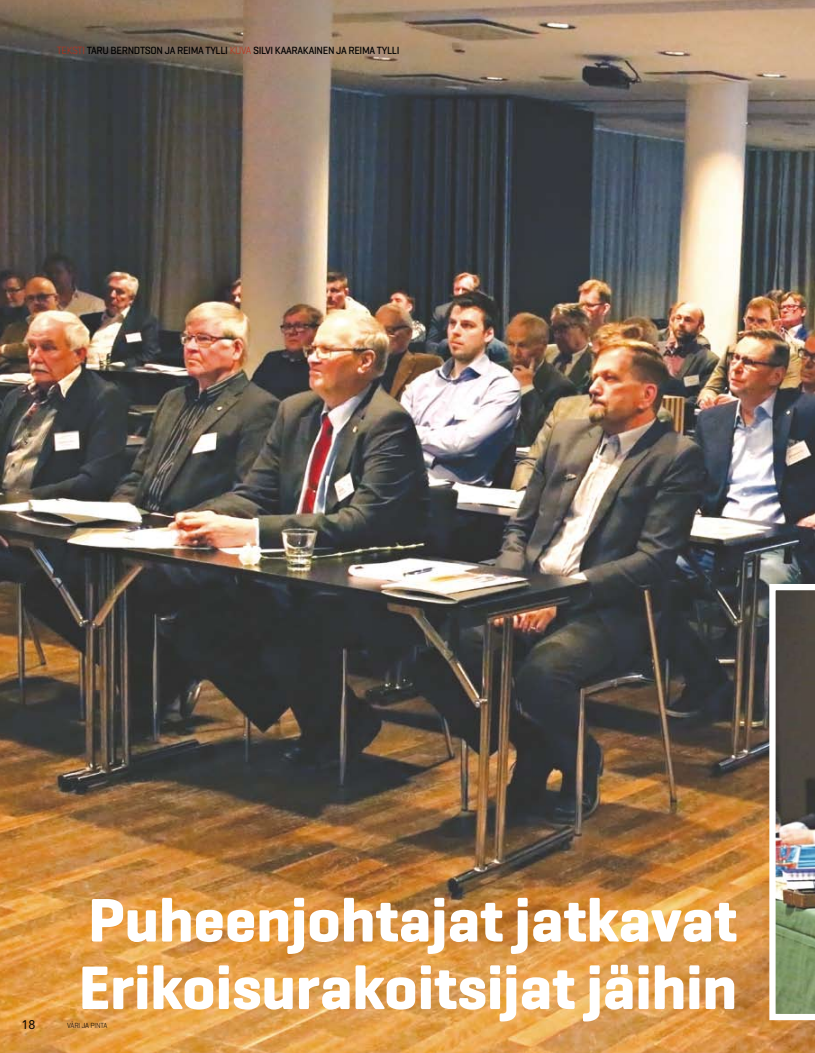
<style>
.page{position:relative;width:815px;height:1053px;background:#fff}
.page>*{position:absolute;margin:0;border:0;box-sizing:border-box;transform-origin:0 0}
.t1{font:700 62.5px/67.5px "Geogrotesque";color:#fff}
.t2{font:12.5px "Avenir LT Std";color:#000}
.t3{font:500 10.62px "Geogrotesque";letter-spacing:-.03em;color:#000}
.t4{font:300 7.5px "Geogrotesque";letter-spacing:-.025em;color:#000}
.s1{font-weight:300;color:#c22c17}
</style>
<div class="page">
<img style="left:0;top:0;width:815px;height:1052px">
<img style="left:769px;top:584px;width:46px;height:436px">
<p class="t3" style="left:57px;top:44px;width:344px"><span class="s1">TEKSTI</span> TARU BERNDTSON JA REIMA TYLLI <span class="s1">KUVA</span> SILVI KAARAKAINEN JA REIMA TYLLI</p>
<p class="t1" style="left:79px;top:886px;width:660px">Puheenjohtajat jatkavat<br>Erikoisurakoitsijat jäihin</p>
<p class="t2" style="left:21px;top:1017px;width:15px">18</p>
<p class="t4" style="left:67px;top:1020px;width:41px">VÄRI JA PI NTA</p>
</div>
